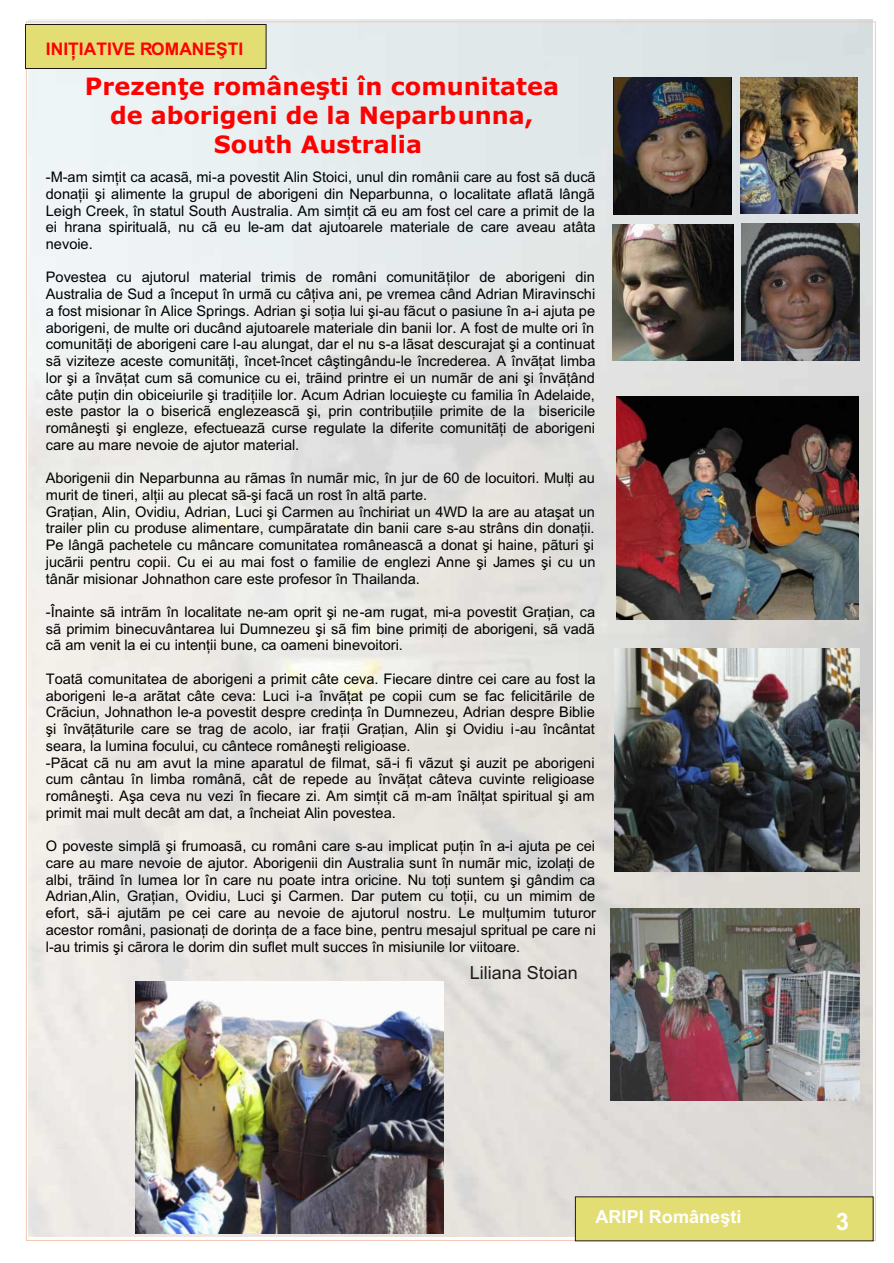
<style>
.page{position:relative;width:894px;height:1263px;background:#fff}
.page>*{position:absolute;margin:0;border:0;box-sizing:border-box;transform-origin:0 0}
.t1{font:700 24px/29.1px "Verdana";color:#f00;text-align:center}
.t2{font:700 24px "Arial";color:#fff}
.t3{font:700 18px "Arial";letter-spacing:.005em;color:#fff}
.t4{font:18px "Arial";color:#1f1a17}
.t5{font:700 17.4px "Arial";letter-spacing:.005em;color:#f00}
.t6{font:14.55px/16.8px "Arial";color:#000;text-align:justify}
</style>
<div class="page">
<img style="left:29px;top:20px;width:843px;height:1217px">
<div style="left:575px;top:1197px;width:298px;height:44px;background:#e3de73"></div>
<div style="left:25px;top:24px;width:241px;height:45px;background:#e3de73;border:1px solid #1f1a17"></div>
<img style="left:740px;top:77px;width:118px;height:137px">
<img style="left:613px;top:78px;width:119px;height:137px">
<img style="left:742px;top:224px;width:118px;height:136px">
<img style="left:613px;top:224px;width:121px;height:137px">
<img style="left:616px;top:396px;width:243px;height:223px">
<img style="left:614px;top:648px;width:246px;height:223px">
<img style="left:610px;top:908px;width:250px;height:192px">
<img style="left:135px;top:982px;width:309px;height:251px">
<p class="t5" style="left:46px;top:42px;width:199px">INIÞIATIVE ROMANEªTI</p>
<h1 class="t1" style="left:85px;top:74px;width:476px">Prezenþe româneºti în comunitatea de aborigeni de la Neparbunna,<br>South Australia</h1>
<p class="t6" style="left:46px;top:170px;width:551px">-M-am simþit ca acasã, mi-a povestit Alin Stoici, unul din românii care au fost sã ducã donaþii ºi alimente la grupul de aborigeni din Neparbunna, o localitate aflatã lângã Leigh Creek, în statul South Australia. Am simþit cã eu am fost cel care a primit de la ei hrana spiritualã, nu cã eu le-am dat ajutoarele materiale de care aveau atâta nevoie.</p>
<p class="t6" style="left:46px;top:270px;width:551px">Povestea cu ajutorul material trimis de români comunitãþilor de aborigeni din Australia de Sud a început în urmã cu câþiva ani, pe vremea când Adrian Miravinschi a fost misionar în Alice Springs. Adrian ºi soþia lui ºi-au fãcut o pasiune în a-i ajuta pe aborigeni, de multe ori ducând ajutoarele materiale din banii lor. A fost de multe ori în comunitãþi de aborigeni care l-au alungat, dar el nu s-a lãsat descurajat þi a continuat sã viziteze aceste comunitãþi, încet-încet câºtingându-le încrederea. A învãþat limba lor þi a învãþat cum sã comunice cu ei, trãind printre ei un numãr de ani þi învãþând câte puþin din obiceiurile ºi tradiþiile lor. Acum Adrian locuieºte cu familia în Adelaide, este pastor la o bisericã englezeascã þi, prin contribuþiile primite de la bisericile româneþti þi engleze, efectueazã curse regulate la diferite comunitãþi de aborigeni care au mare nevoie de ajutor material.</p>
<p class="t6" style="left:46px;top:471px;width:551px;text-align:left">Aborigenii din Neparbunna au rãmas în numãr mic, în jur de 60 de locuitori. Mulþi au murit de tineri, alþii au plecat sã-þi facã un rost în altã parte.<br>Graþian, Alin, Ovidiu, Adrian, Luci ºi Carmen au închiriat un 4WD la are au ataºat un trailer plin cu produse alimentare, cumpãratate din banii care s-au strâns din donaþii.<br>Pe lângã pachetele cu mâncare comunitatea româneascã a donat þi haine, pãturi þi jucãrii pentru copii. Cu ei au mai fost o familie de englezi Anne þi James ºi cu un tânãr misionar Johnathon care este profesor în Thailanda.</p>
<p class="t6" style="left:46px;top:605px;width:551px">-Înainte sã intrãm în localitate ne-am oprit ºi ne-am rugat, mi-a povestit Graþian, ca sã primim binecuvântarea lui Dumnezeu þi sã fim bine primiþi de aborigeni, sã vadã cã am venit la ei cu intenþii bune, ca oameni binevoitori.</p>
<p class="t6" style="left:46px;top:672px;width:551px;text-align:left">Toatã comunitatea de aborigeni a primit câte ceva. Fiecare dintre cei care au fost la aborigeni le-a arãtat câte ceva: Luci i-a învãþat pe copii cum se fac felicitãrile de Crãciun, Johnathon le-a povestit despre credinþa în Dumnezeu, Adrian despre Biblie þi învãþãturile care se trag de acolo, iar fraþii Graþian, Alin ºi Ovidiu i-au încântat seara, la lumina focului, cu cântece româneºti religioase.<br>-Pãcat cã nu am avut la mine aparatul de filmat, sã-i fi vãzut ºi auzit pe aborigeni cum cântau în limba românã, cât de repede au învãþat câteva cuvinte religioase româneºti. Aºa ceva nu vezi în fiecare zi. Am simþit cã m-am înãlþat spiritual ºi am primit mai mult decât am dat, a încheiat Alin povestea.</p>
<p class="t6" style="left:46px;top:839px;width:552px">O poveste simplã þi frumoasã, cu români care s-au implicat puþin în a-i ajuta pe cei care au mare nevoie de ajutor. Aborigenii din Australia sunt în numãr mic, izolaþi de albi, trãind în lumea lor în care nu poate intra oricine. Nu toþi suntem ºi gândim ca Adrian,Alin, Graþian, Ovidiu, Luci ºi Carmen. Dar putem cu toþii, cu un mimim de efort, sã-i ajutãm pe cei care au nevoie de ajutorul nostru. Le mulþumim tuturor acestor români, pasionaþi de dorinþa de a face bine, pentru mesajul spritual pe care ni l-au trimis ºi cãrora le dorim din suflet mult succes în misiunile lor viitoare.</p>
<p class="t4" style="left:470px;top:966px;width:110px">Liliana Stoian</p>
<p class="t3" style="left:596px;top:1210px;width:147px">ARIPI Româneºti</p>
<h1 class="t2" style="left:836px;top:1212px;width:15px">3</h1>
</div>
